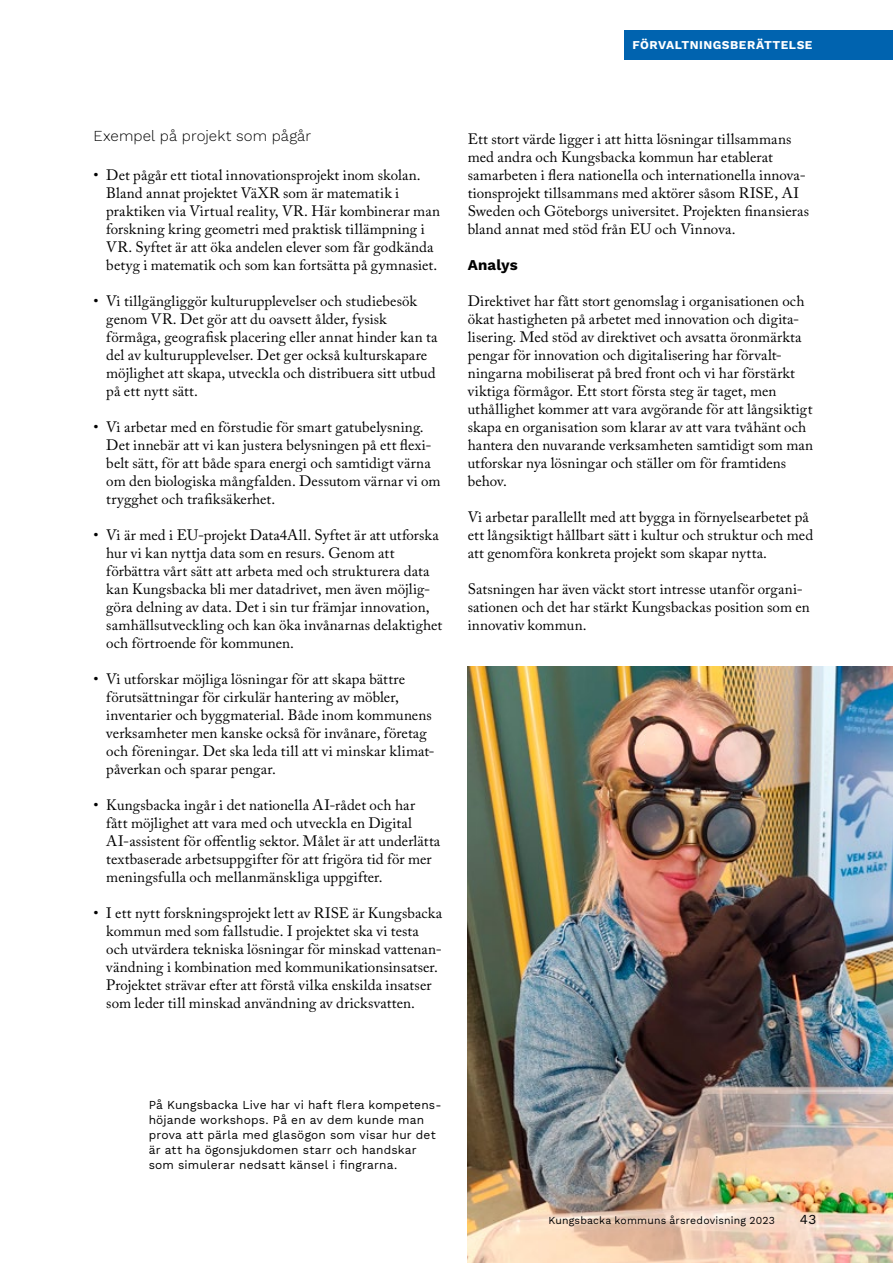
<style>
.page{position:relative;width:893px;height:1263px;background:#fff}
.page>*{position:absolute;margin:0;border:0;box-sizing:border-box;transform-origin:0 0}
.Punktlista_brödtext{font:15px/18px "Adobe Caslon Pro";letter-spacing:.005em;color:#000}
.Brödtext{font:15px/18px "Adobe Caslon Pro";letter-spacing:.01em;color:#000}
.Mellanrubrik_3{font:300 15px "Work Sans";letter-spacing:.005em;color:#000}
.Mellanrubrik_1{font:700 15px "Work Sans";letter-spacing:.01em;color:#000}
.t1{font:13.5px "Work Sans";color:#000}
.Bildtext{font:12px/15px "Work Sans";letter-spacing:.015em;color:#000}
.t2{font:700 12px "Work Sans";letter-spacing:.04em;color:#fff}
.t3{font:10.5px "Work Sans";letter-spacing:.015em;color:#000}
</style>
<div class="page">
<img style="left:468px;top:666px;width:425px;height:597px">
<div style="left:624px;top:30px;width:269px;height:30px;background:#0063af"></div>
<p class="t2" style="left:632px;top:38px;width:181px">FÖRVALTNINGSBERÄTTELSE</p>
<h5 class="Mellanrubrik_3" style="left:94px;top:125px;width:219px">Exempel på projekt som pågår</h5>
<p class="Punktlista_brödtext" style="left:106px;top:166px;width:335px;text-indent:-13px">• Det pågår ett tiotal innovationsprojekt inom skolan.<br>Bland annat projektet VäXR som är matematik i praktiken via Virtual reality, VR. Här kombinerar man forskning kring geometri med praktisk tillämpning i VR. Syftet är att öka andelen elever som får godkända betyg i matematik och som kan fortsätta på gymnasiet.</p>
<p class="Punktlista_brödtext" style="left:106px;top:292px;width:333px;text-indent:-13px">• Vi tillgängliggör kulturupplevelser och studiebesök genom VR. Det gör att du oavsett ålder, fysisk förmåga, geografisk placering eller annat hinder kan ta del av kulturupplevelser. Det ger också kulturskapare möjlighet att skapa, utveckla och distribuera sitt utbud på ett nytt sätt.</p>
<p class="Punktlista_brödtext" style="left:106px;top:418px;width:336px;text-indent:-13px">• Vi arbetar med en förstudie för smart gatubelysning.<br>Det innebär att vi kan justera belysningen på ett flexi&shy;belt sätt, för att både spara energi och samtidigt värna om den biologiska mångfalden. Dessutom värnar vi om trygghet och trafiksäkerhet.</p>
<p class="Punktlista_brödtext" style="left:106px;top:526px;width:337px;text-indent:-13px">• Vi är med i EU-projekt Data4All. Syftet är att utforska hur vi kan nyttja data som en resurs. Genom att förbättra vårt sätt att arbeta med och strukturera data kan Kungsbacka bli mer datadrivet, men även möjlig&shy;göra delning av data. Det i sin tur främjar innovation, samhällsutveckling och kan öka invånarnas delaktighet och förtroende för kommunen.</p>
<p class="Punktlista_brödtext" style="left:106px;top:670px;width:330px;text-indent:-13px">• Vi utforskar möjliga lösningar för att skapa bättre förutsättningar för cirkulär hantering av möbler, inventarier och byggmaterial. Både inom kommunens verksamheter men kanske också för invånare, företag och föreningar. Det ska leda till att vi minskar klimat&shy;påverkan och sparar pengar.</p>
<p class="Punktlista_brödtext" style="left:106px;top:796px;width:336px;text-indent:-13px">• Kungsbacka ingår i det nationella AI-rådet och har<br>fått möjlighet att vara med och utveckla en Digital AI-assistent för offentlig sektor. Målet är att underlätta textbaserade arbetsuppgifter för att frigöra tid för mer meningsfulla och mellanmänskliga uppgifter.</p>
<p class="Punktlista_brödtext" style="left:106px;top:904px;width:337px;text-indent:-13px">• I ett nytt forskningsprojekt lett av RISE är Kungsbacka kommun med som fallstudie. I projektet ska vi testa och utvärdera tekniska lösningar för minskad vattenan&shy;vändning i kombination med kommunikationsinsatser.<br>Projektet strävar efter att förstå vilka enskilda insatser som leder till minskad användning av dricksvatten.</p>
<p class="Brödtext" style="left:468px;top:130px;width:343px">Ett stort värde ligger i att hitta lösningar tillsammans med andra och Kungsbacka kommun har etablerat samarbeten i flera nationella och internationella innova&shy;tionsprojekt tillsammans med aktörer såsom RISE, AI Sweden och Göteborgs universitet. Projekten finansieras bland annat med stöd från EU och Vinnova.</p>
<h3 class="Mellanrubrik_1" style="left:468px;top:256px;width:52px">Analys</h3>
<p class="Brödtext" style="left:468px;top:292px;width:347px">Direktivet har fått stort genomslag i organisationen och ökat hastigheten på arbetet med innovation och digita&shy;lisering. Med stöd av direktivet och avsatta öronmärkta pengar för innovation och digitalisering har förvalt&shy;ningarna mobiliserat på bred front och vi har förstärkt viktiga förmågor. Ett stort första steg är taget, men uthållighet kommer att vara avgörande för att långsiktigt skapa en organisation som klarar av att vara tvåhänt och hantera den nuvarande verksamheten samtidigt som man utforskar nya lösningar och ställer om för framtidens behov.</p>
<p class="Brödtext" style="left:468px;top:508px;width:347px">Vi arbetar parallellt med att bygga in förnyelsearbetet på ett långsiktigt hållbart sätt i kultur och struktur och med att genomföra konkreta projekt som skapar nytta.</p>
<p class="Brödtext" style="left:468px;top:580px;width:344px">Satsningen har även väckt stort intresse utanför organi&shy;sationen och det har stärkt Kungsbackas position som en innovativ kommun.</p>
<p class="Bildtext" style="left:149px;top:1097px;width:294px">På Kungsbacka Live har vi haft flera kompetens&shy;höjande workshops. På en av dem kunde man prova att pärla med glasögon som visar hur det är att ha ögonsjukdomen starr och handskar som simulerar nedsatt känsel i fingrarna.</p>
<p class="t3" style="left:549px;top:1212px;width:228px">Kungsbacka kommuns årsredovisning 2023</p>
<p class="t1" style="left:800px;top:1209px;width:18px">43</p>
</div>
